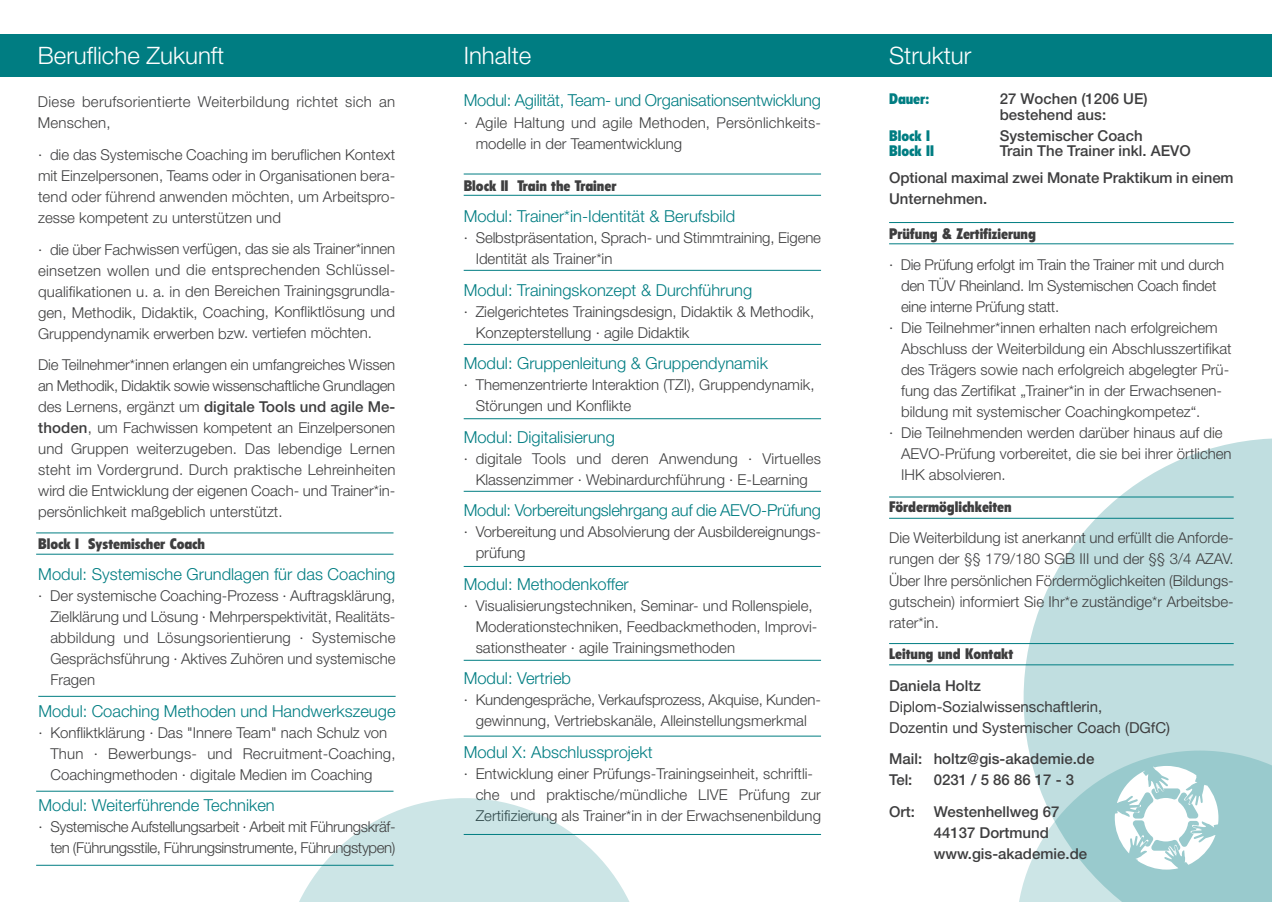
<style>
.page{position:relative;width:1272px;height:902px;background:#fff}
.page>*{position:absolute;margin:0;border:0;box-sizing:border-box;transform-origin:0 0}
.t1{font:300 24px "Helvetica Neue";color:#fff}
.t2{font:300 16.5px "Helvetica Neue";color:#007d82}
.t3{font:300 15px/21px "Helvetica Neue";color:#3e3e3f}
.t4{font:500 15px/21px "Helvetica Neue";color:#3e3e3f}
.t5{font:300 15px/21px "Helvetica Neue";letter-spacing:-.02em;color:#3e3e3f}
.t6{font:300 15px/21px "Helvetica Neue";letter-spacing:-.025em;color:#3e3e3f;text-align:right}
.t7{font:900 condensed 15px "Flyer";color:#3e3e3f}
.t8{font:15px/21px "Helvetica Neue";color:#3e3e3f}
.t9{font:300 15px/21.1px "Helvetica Neue";letter-spacing:.02em;color:#3e3e3f}
.t10{font:900 condensed 15px "Flyer";color:#007d82}
.s1{font-weight:500}
</style>
<div class="page">
<svg style="left:1023px;top:438px;width:248px;height:312px;fill:#c0dee0"></svg>
<svg style="left:1019px;top:750px;width:252px;height:151px"></svg>
<div style="left:0;top:34px;width:1271px;height:43px;background:#007d82"></div>
<hr style="left:38px;top:696px;width:357px;height:1px;background:#007d82">
<hr style="left:36px;top:790px;width:357px;height:1px;background:#007d82">
<hr style="left:36px;top:864px;width:357px;height:1px;background:#007d82">
<hr style="left:463px;top:566px;width:358px;height:1px;background:#007d82">
<hr style="left:463px;top:660px;width:358px;height:1px;background:#007d82">
<hr style="left:463px;top:735px;width:358px;height:1px;background:#007d82">
<hr style="left:463px;top:834px;width:358px;height:1px;background:#007d82">
<hr style="left:463px;top:270px;width:358px;height:1px;background:#007d82">
<hr style="left:463px;top:344px;width:358px;height:1px;background:#007d82">
<hr style="left:463px;top:418px;width:358px;height:1px;background:#007d82">
<hr style="left:463px;top:491px;width:358px;height:1px;background:#007d82">
<hr style="left:889px;top:222px;width:344px;height:1px;background:#007d82">
<hr style="left:889px;top:243px;width:344px;height:1px;background:#007d82">
<hr style="left:36px;top:532px;width:357px;height:1px;background:#007d82">
<hr style="left:36px;top:554px;width:357px;height:1px;background:#007d82">
<hr style="left:463px;top:174px;width:358px;height:1px;background:#007d82">
<hr style="left:463px;top:195px;width:358px;height:1px;background:#007d82">
<hr style="left:889px;top:496px;width:344px;height:1px;background:#007d82">
<hr style="left:889px;top:518px;width:344px;height:1px;background:#007d82">
<hr style="left:889px;top:643px;width:344px;height:1px;background:#007d82">
<hr style="left:889px;top:664px;width:344px;height:1px;background:#007d82">
<svg style="left:281px;top:798px;width:348px;height:103px"></svg>
<p class="t1" style="left:38px;top:47px;width:188px">Berufliche Zukunft</p>
<p class="t9" style="left:38px;top:93px;width:359px">Diese berufsorientierte Weiterbildung richtet sich an<br>Menschen,</p>
<p class="t3" style="left:38px;top:145px;width:359px;text-align:justify">· die das Systemische Coaching im beruf lichen Kontext mit Einzelpersonen, Teams oder in Organisationen bera&shy;tend oder führend anwenden möchten, um Arbeitspro&shy;zesse kompetent zu unterstützen und</p>
<p class="t3" style="left:38px;top:240px;width:359px;text-align:justify">· die über Fachwissen verfügen, das sie als Trainer*innen einsetzen wollen und die entsprechenden Schlüssel&shy;qualifikationen u. a. in den Bereichen Trainingsgrundla&shy;gen, Methodik, Didaktik, Coaching, Konfliktlösung und Gruppendynamik erwerben bzw. vertiefen möchten.</p>
<p class="t3" style="left:38px;top:355px;width:359px;text-align:justify">Die Teilnehmer*innen erlangen ein umfangreiches Wissen an Methodik, Didaktik sowie wissenschaftliche Grundlagen des Lernens, ergänzt um <span class="s1">digitale Tools und agile Me&shy;thoden</span>, um Fachwissen kompetent an Einzelpersonen und Gruppen weiterzugeben. Das lebendige Lernen steht im Vordergrund. Durch praktische Lehreinheiten wird die Entwicklung der eigenen Coach- und Trainer*in&shy;persönlichkeit maßgeblich unterstützt.</p>
<p class="t7" style="left:38px;top:538px;width:168px">Block I Systemischer Coach</p>
<p class="t2" style="left:38px;top:568px;width:358px">Modul: Systemische Grundlagen für das Coaching</p>
<p class="t3" style="left:50px;top:586px;width:347px;text-align:justify;text-indent:-12px">· Der systemische Coaching-Prozess · Auftragsklärung, Zielklärung und Lösung · Mehrperspektivität, Realitäts&shy;abbildung und Lösungsorientierung · Systemische Gesprächsführung · Aktives Zuhören und systemische Fragen</p>
<p class="t2" style="left:38px;top:705px;width:359px">Modul: Coaching Methoden und Handwerkszeuge</p>
<p class="t3" style="left:50px;top:723px;width:347px;text-indent:-12px">· Konfliktklärung · Das "Innere Team" nach Schulz von<br>Thun · Bewerbungs- und Recruitment-Coaching,<br>Coachingmethoden · digitale Medien im Coaching</p>
<p class="t2" style="left:38px;top:799px;width:238px">Modul: Weiterführende Techniken</p>
<p class="t6" style="left:38px;top:817px;width:359px">· Systemische Aufstellungsarbeit · Arbeit mit Führungskräf&shy;ten (Führungsstile, Führungsinstrumente, Führungstypen)</p>
<p class="t1" style="left:463px;top:47px;width:69px">Inhalte</p>
<p class="t2" style="left:463px;top:95px;width:359px">Modul: Agilität, Team- und Organisationsentwicklung</p>
<p class="t3" style="left:475px;top:113px;width:347px;text-indent:-12px">· Agile Haltung und agile Methoden, Persönlichkeits&shy;modelle in der Teamentwicklung</p>
<p class="t7" style="left:463px;top:180px;width:154px">Block II Train the Trainer</p>
<p class="t2" style="left:463px;top:210px;width:273px">Modul: Trainer*in-Identität &amp; Berufsbild</p>
<p class="t3" style="left:475px;top:229px;width:347px;text-indent:-12px">· Selbstpräsentation, Sprach- und Stimmtraining, Eigene<br>Identität als Trainer*in</p>
<p class="t2" style="left:463px;top:284px;width:290px">Modul: Trainingskonzept &amp; Durchführung</p>
<p class="t3" style="left:475px;top:302px;width:340px;text-indent:-12px">· Zielgerichtetes Trainingsdesign, Didaktik &amp; Methodik,<br>Konzepterstellung · agile Didaktik</p>
<p class="t2" style="left:463px;top:357px;width:306px">Modul: Gruppenleitung &amp; Gruppendynamik</p>
<p class="t3" style="left:463px;top:376px;width:352px">· Themenzentrierte Interaktion (TZI), Gruppendynamik,</p>
<p class="t3" style="left:475px;top:397px;width:157px">Störungen und Konflikte</p>
<p class="t2" style="left:463px;top:431px;width:153px">Modul: Digitalisierung</p>
<p class="t3" style="left:463px;top:449px;width:359px;text-align:center">· digitale Tools und deren Anwendung · Virtuelles<br>Klassenzimmer · Webinardurchführung · E-Learning</p>
<p class="t2" style="left:463px;top:504px;width:359px">Modul: Vorbereitungslehrgang auf die AEVO-Prüfung</p>
<p class="t3" style="left:475px;top:523px;width:347px;text-indent:-12px">· Vorbereitung und Absolvierung der Ausbildereignungs&shy;prüfung</p>
<p class="t2" style="left:463px;top:578px;width:167px">Modul: Methodenkoffer</p>
<p class="t3" style="left:475px;top:596px;width:343px;text-indent:-12px">· Visualisierungstechniken, Seminar- und Rollenspiele,<br>Moderationstechniken, Feedbackmethoden, Improvi&shy;sationstheater · agile Trainingsmethoden</p>
<p class="t2" style="left:463px;top:672px;width:109px">Modul: Vertrieb</p>
<p class="t3" style="left:463px;top:691px;width:359px;text-align:center">· Kundengespräche, Verkaufsprozess, Akquise, Kunden&shy;gewinnung, Vertriebskanäle, Alleinstellungsmerkmal</p>
<p class="t2" style="left:463px;top:746px;width:190px">Modul X: Abschlussprojekt</p>
<p class="t3" style="left:475px;top:764px;width:347px;text-indent:-12px">· Entwicklung einer Prüfungs-Trainingseinheit, schriftli&shy;che und praktische/mündliche LIVE Prüfung zur<br>Zertifizierung als Trainer*in in der Erwachsenenbildung</p>
<p class="t1" style="left:889px;top:47px;width:84px">Struktur</p>
<p class="t10" style="left:889px;top:94px;width:42px">Dauer:</p>
<p class="t4" style="left:999px;top:90px;width:149px">27 Wochen (1206 UE)</p>
<p class="t4" style="left:999px;top:106px;width:108px">bestehend aus:</p>
<p class="t10" style="left:889px;top:130px;width:42px">Block I</p>
<p class="t4" style="left:999px;top:127px;width:144px">Systemischer Coach</p>
<p class="t10" style="left:889px;top:145px;width:46px">Block II</p>
<p class="t4" style="left:999px;top:142px;width:192px">Train The Trainer inkl. AEVO</p>
<p class="t4" style="left:889px;top:169px;width:346px">Optional maximal zwei Monate Praktikum in einem<br>Unternehmen.</p>
<p class="t7" style="left:889px;top:228px;width:148px">Prüfung &amp; Zertifizierung</p>
<p class="t5" style="left:901px;top:256px;width:324px;text-indent:-12px">· Die Prüfung erfolgt im Train the Trainer mit und durch den TÜV Rheinland. Im Systemischen Coach findet eine interne Prüfung statt.</p>
<p class="t3" style="left:901px;top:319px;width:332px;text-indent:-12px">· Die Teilnehmer*innen erhalten nach erfolgreichem Abschluss der Weiterbildung ein Abschlusszertifikat des Trägers sowie nach erfolgreich abgelegter Prü&shy;fung das Zertifikat „Trainer*in in der Erwachsenen&shy;bildung mit systemischer Coachingkompetez“.</p>
<p class="t3" style="left:901px;top:424px;width:332px;text-indent:-12px">· Die Teilnehmenden werden darüber hinaus auf die<br>AEVO-Prüfung vorbereitet, die sie bei ihrer örtlichen<br>IHK absolvieren.</p>
<p class="t7" style="left:889px;top:501px;width:124px">Fördermöglichkeiten</p>
<p class="t3" style="left:889px;top:529px;width:346px;text-align:justify">Die Weiterbildung ist anerkannt und erfüllt die Anforde&shy;rungen der §§ 179/180 SGB III und der §§ 3/4 AZAV.<br>Über Ihre persönlichen Fördermöglichkeiten (Bildungs&shy;gutschein) informiert Sie Ihr*e zuständige*r Arbeitsbe&shy;rater*in.</p>
<p class="t7" style="left:889px;top:648px;width:125px">Leitung und Kontakt</p>
<p class="t4" style="left:889px;top:676px;width:93px">Daniela Holtz</p>
<p class="t8" style="left:889px;top:695px;width:282px">Diplom-Sozialwissenschaftlerin,<br>Dozentin und Systemischer Coach (DGfC)</p>
<p class="t4" style="left:889px;top:749px;width:207px">Mail: holtz@gis-akademie.de</p>
<p class="t4" style="left:889px;top:770px;width:25px">Tel:</p>
<p class="t4" style="left:933px;top:770px;width:142px">0231 / 5 86 86 17 - 3</p>
<p class="t4" style="left:889px;top:802px;width:172px">Ort: Westenhellweg 67</p>
<p class="t4" style="left:933px;top:823px;width:117px">44137 Dortmund</p>
<p class="t4" style="left:933px;top:844px;width:155px">www.gis-akademie.de</p>
</div>
